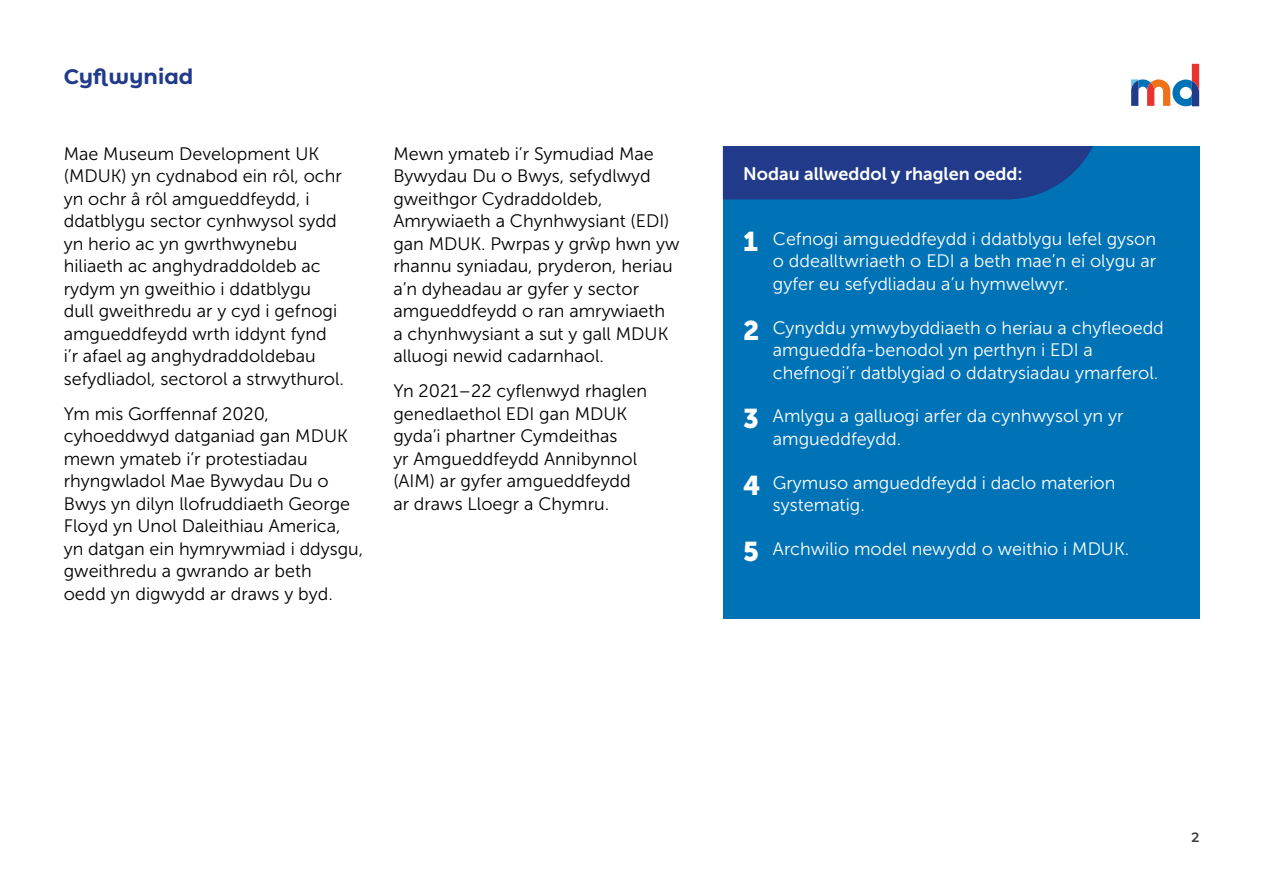
<style>
.page{position:relative;width:1263px;height:893px;background:#fff}
.page>*{position:absolute;margin:0;border:0;box-sizing:border-box;transform-origin:0 0}
._2_0_Subhead{font:700 21px "Montserrat Alternates";color:#213b8a}
._3_0_Body{font:18px/22.5px "Museo Sans 300";color:#000}
._3_0_Body-2{font:18px/22.5px "Museo Sans 300";color:#fff}
._3_0_Body-3{font:18px "Museo Sans 700";color:#fff}
.t1{font:600 13.5px "Montserrat Alternates";color:#3c3c3b}
.s1{font-family:"Museo Sans 900";font-size:27px}
</style>
<div class="page">
<svg style="left:1131px;top:64px;width:69px;height:42px"></svg>
<div style="left:723px;top:146px;width:476px;height:473px;background:#0073b7"></div>
<div style="left:723px;top:146px;width:370px;height:53px;background:#213b8a"></div>
<p class="_2_0_Subhead" style="left:64px;top:62px;width:131px">Cyflwyniad</p>
<p class="_3_0_Body" style="left:64px;top:142px;width:282px">Mae Museum Development UK (MDUK) yn cydnabod ein rôl, ochr yn ochr â rôl amgueddfeydd, i ddatblygu sector cynhwysol sydd yn herio ac yn gwrthwynebu hiliaeth ac anghydraddoldeb ac rydym yn gweithio i ddatblygu dull gweithredu ar y cyd i gefnogi amgueddfeydd wrth iddynt fynd i’r afael ag anghydraddoldebau sefydliadol, sectorol a strwythurol.</p>
<p class="_3_0_Body" style="left:64px;top:402px;width:301px">Ym mis Gorffennaf 2020, cyhoeddwyd datganiad gan MDUK mewn ymateb i’r protestiadau rhyngwladol Mae Bywydau Du o<br>Bwys yn dilyn llofruddiaeth George<br>Floyd yn Unol Daleithiau America, yn datgan ein hymrywmiad i ddysgu, gweithredu a gwrando ar beth<br>oedd yn digwydd ar draws y byd.</p>
<p class="_3_0_Body" style="left:393px;top:142px;width:288px">Mewn ymateb i’r Symudiad Mae<br>Bywydau Du o Bwys, sefydlwyd gweithgor Cydraddoldeb,<br>Amrywiaeth a Chynhwysiant (EDI) gan MDUK. Pwrpas y grŵp hwn yw rhannu syniadau, pryderon, heriau a’n dyheadau ar gyfer y sector amgueddfeydd o ran amrywiaeth<br>a chynhwysiant a sut y gall MDUK alluogi newid cadarnhaol.</p>
<p class="_3_0_Body" style="left:393px;top:380px;width:255px">Yn 2021–22 cyflenwyd rhaglen genedlaethol EDI gan MDUK gyda’i phartner Cymdeithas<br>yr Amgueddfeydd Annibynnol (AIM) ar gyfer amgueddfeydd ar draws Lloegr a Chymru.</p>
<p class="_3_0_Body-3" style="left:743px;top:163px;width:281px">Nodau allweddol y rhaglen oedd:</p>
<p class="_3_0_Body-2" style="left:773px;top:228px;width:385px;text-align:justify;text-indent:-30px"><span class="s1">1</span> Cefnogi amgueddfeydd i ddatblygu lefel gyson o ddealltwriaeth o EDI a beth mae’n ei olygu ar gyfer eu sefydliadau a’u hymwelwyr.</p>
<p class="_3_0_Body-2" style="left:773px;top:316px;width:392px;text-indent:-30px"><span class="s1">2</span> Cynyddu ymwybyddiaeth o heriau a chyfleoedd amgueddfa-benodol yn perthyn i EDI a chefnogi’r datblygiad o ddatrysiadau ymarferol.</p>
<p class="_3_0_Body-2" style="left:773px;top:405px;width:352px;text-indent:-30px"><span class="s1">3</span> Amlygu a galluogi arfer da cynhwysol yn yr amgueddfeydd.</p>
<p class="_3_0_Body-2" style="left:773px;top:471px;width:344px;text-indent:-30px"><span class="s1">4</span> Grymuso amgueddfeydd i daclo materion systematig.</p>
<p class="_3_0_Body-2" style="left:743px;top:538px;width:388px"><span class="s1">5</span> Archwilio model newydd o weithio i MDUK.</p>
<p class="t1" style="left:1191px;top:828px;width:9px">2</p>
</div>
